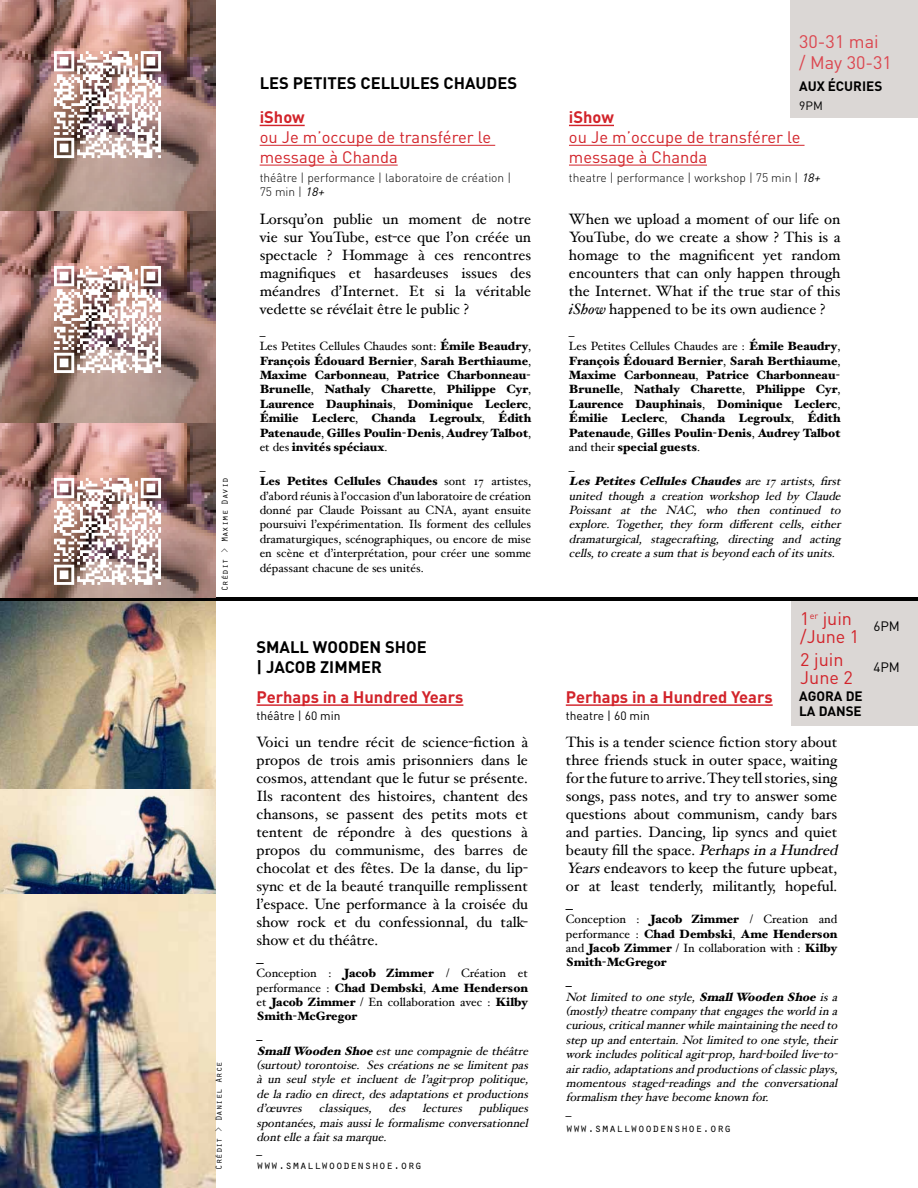
<style>
.page{position:relative;width:918px;height:1188px;background:#fff}
.page>*{position:absolute;margin:0;border:0;box-sizing:border-box;transform-origin:0 0}
.t1{font:18px/18px "DIN";color:#d2232a}
.t2{font:18px/21.6px "DIN";color:#dc464f}
.t3{font:16.5px/19.8px "DIN";color:#d2232a}
.t4{font:700 16.5px "DIN";color:#d2232a}
.t5{font:700 16.5px/19.8px "DIN";color:#000}
.t6{font:15px/18px "Hoefler Text";color:#000}
.t7{font:700 13.5px/15px "DIN";color:#000}
.t8{font:13.5px "DIN";color:#000}
.t9{font:italic 12px/14.4px "Hoefler Text";color:#000}
.t10{font:900 12px/14.4px "Hoefler Text";color:#000;text-align:justify}
.t11{font:12px/14.4px "Hoefler Text";color:#000}
.t12{font:300 12px/14.4px "DIN";color:#000}
.t13{font:12px "Orator Std";color:#000}
.t14{font:12px "DIN";color:#000}
.t15{font:9px "Orator Std";color:#000}
.s1{font-weight:400;font-style:italic}
.s2{font-weight:400}
.s3{font-weight:900}
.s4{font-weight:900;font-style:normal}
.s5{font-style:italic}
.s6{font-style:normal}
</style>
<div class="page">
<div style="left:791px;top:598px;width:127px;height:128px;background:#dbd7d5"></div>
<hr style="left:256px;top:704px;width:207px;height:2px;background:#d2232a">
<img style="left:0;top:600px;width:216px;height:588px">
<div style="left:791px;top:0;width:127px;height:117px;background:#dbd7d5"></div>
<hr style="left:1px;top:598px;width:917px;height:3px;background:#020202">
<hr style="left:566px;top:704px;width:207px;height:2px;background:#d2232a">
<hr style="left:260px;top:125px;width:45px;height:1px;background:#d2232a">
<hr style="left:260px;top:145px;width:235px;height:1px;background:#d2232a">
<hr style="left:260px;top:165px;width:138px;height:1px;background:#d2232a">
<img style="left:0;top:0;width:216px;height:424px">
<img style="left:0;top:424px;width:216px;height:174px">
<hr style="left:569px;top:125px;width:45px;height:1px;background:#d2232a">
<hr style="left:569px;top:145px;width:236px;height:1px;background:#d2232a">
<hr style="left:569px;top:165px;width:138px;height:1px;background:#d2232a">
<p class="t15" style="left:219px;top:591px;width:115px;rotate:-90deg">Crédit &gt; Maxime David</p>
<p class="t15" style="left:212px;top:1170px;width:110px;rotate:-90deg">Crédit &gt; Daniel Arce</p>
<p class="t5" style="left:260px;top:73px;width:259px">LES PETITES CELLULES CHAUDES</p>
<p class="t4" style="left:260px;top:106px;width:47px">iShow</p>
<p class="t3" style="left:260px;top:127px;width:233px">ou Je m’occupe de transférer le message à Chanda</p>
<p class="t12" style="left:260px;top:170px;width:253px">théâtre | performance | laboratoire de création |<br>75 min | <span class="s1">18+</span></p>
<p class="t6" style="left:260px;top:210px;width:273px;text-align:justify">Lorsqu’on publie un moment de notre vie sur YouTube, est-ce que l’on créée un spectacle ? Hommage à ces rencontres magnifiques et hasardeuses issues des méandres d’Internet. Et si la véritable vedette se révélait être le public ?</p>
<p class="t10" style="left:260px;top:324px;width:273px;text-align:left"><span class="s2">_<br>Les Petites Cellules Chaudes sont:</span> Émile Beaudry<span class="s2">, </span>François Édouard Bernier<span class="s2">,</span> Sarah Berthiaume<span class="s2">, </span>Maxime Carbonneau<span class="s2">,</span> Patrice Charbonneau-Brunelle<span class="s2">,</span> Nathaly Charette<span class="s2">,</span> Philippe Cyr<span class="s2">, </span>Laurence Dauphinais<span class="s2">,</span> Dominique Leclerc<span class="s2">, </span>Émilie Leclerc<span class="s2">,</span> Chanda Legroulx<span class="s2">,</span> Édith Patenaude<span class="s2">,</span> Gilles Poulin-Denis<span class="s2">,</span> Audrey Talbot<span class="s2">, et des</span> invités spéciaux<span class="s2">.</span></p>
<p class="t11" style="left:260px;top:459px;width:273px">_<br><span class="s3">Les Petites Cellules Chaudes</span> sont 17 artistes, d’abord réunis à l’occasion d’un laboratoire de création donné par Claude Poissant au CNA, ayant ensuite poursuivi l’expérimentation. Ils forment des cellules dramaturgiques, scénographiques, ou encore de mise en scène et d’interprétation, pour créer une somme dépassant chacune de ses unités.</p>
<p class="t5" style="left:256px;top:636px;width:172px">SMALL WOODEN SHOE | JACOB ZIMMER</p>
<p class="t14" style="left:256px;top:708px;width:86px">théâtre | 60 min</p>
<p class="t4" style="left:256px;top:686px;width:208px">Perhaps in a Hundred Years</p>
<p class="t6" style="left:256px;top:733px;width:273px">Voici un tendre récit de science-fiction à propos de trois amis prisonniers dans le cosmos, attendant que le futur se présente.<br>Ils racontent des histoires, chantent des chansons, se passent des petits mots et tentent de répondre à des questions à propos du communisme, des barres de chocolat et des fêtes. De la danse, du lip&shy;sync et de la beauté tranquille remplissent l’espace. Une performance à la croisée du show rock et du confessionnal, du talk&shy;show et du théâtre.<br>_</p>
<p class="t10" style="left:256px;top:966px;width:273px"><span class="s2">Conception :</span> Jacob Zimmer <span class="s2">/ Création et performance :</span> Chad Dembski<span class="s2">,</span> Ame Henderson <span class="s2">et</span> Jacob Zimmer <span class="s2">/ En collaboration avec :</span> Kilby Smith-McGregor</p>
<p class="t9" style="left:256px;top:1029px;width:277px"><span class="s4">_<br></span><span class="s3">SmallWooden Shoe</span>estunecompagniedethéâtre (surtout)torontoise. Sescréationsneselimitentpas à un seul style et incluent de l’agit-prop politique, delaradioendirect,desadaptationsetproductions d’œuvres classiques, des lectures publiques spontanées,maisaussileformalismeconversationnel dontelleafaitsamarque.<br>_</p>
<p class="t13" style="left:256px;top:1156px;width:167px">www.smallwoodenshoe.org</p>
<p class="t2" style="left:799px;top:30px;width:94px">30-31 mai<br>/ May 30-31</p>
<p class="t7" style="left:799px;top:78px;width:85px">AUX ÉCURIES</p>
<p class="t14" style="left:799px;top:98px;width:25px">9PM</p>
<p class="t4" style="left:569px;top:106px;width:47px">iShow</p>
<p class="t3" style="left:569px;top:127px;width:233px">ou Je m’occupe de transférer le message à Chanda</p>
<p class="t12" style="left:569px;top:170px;width:256px">theatre | performance | workshop | 75 min | <span class="s1">18+</span></p>
<p class="t6" style="left:569px;top:210px;width:273px;text-align:justify">When we upload a moment of our life on YouTube, do we create a show ? This is a homage to the magnificent yet random encounters that can only happen through the Internet. What if the true star of this <span class="s5">iShow</span> happened to be its own audience ?</p>
<p class="t10" style="left:569px;top:324px;width:273px;text-align:left"><span class="s2">_<br>Les Petites Cellules Chaudes are :</span> Émile Beaudry<span class="s2">, </span>François Édouard Bernier<span class="s2">,</span> Sarah Berthiaume<span class="s2">, </span>Maxime Carbonneau<span class="s2">,</span> Patrice Charbonneau-Brunelle<span class="s2">,</span> Nathaly Charette<span class="s2">,</span> Philippe Cyr<span class="s2">, </span>Laurence Dauphinais<span class="s2">,</span> Dominique Leclerc<span class="s2">, </span>Émilie Leclerc<span class="s2">,</span> Chanda Legroulx<span class="s2">,</span> Édith Patenaude<span class="s2">,</span> Gilles Poulin-Denis<span class="s2">,</span> Audrey Talbot <span class="s2">and their</span> special guests<span class="s2">.</span></p>
<p class="t9" style="left:569px;top:459px;width:277px"><span class="s6">_<br></span><span class="s3">LesPetitesCellulesChaudes</span>are 17 artists, first united though a creation workshop led by Claude Poissant at the NAC, who then continued to explore. Together, they form different cells, either dramaturgical, stagecrafting, directing and acting cells,tocreateasum thatisbeyondeachof itsunits.</p>
<p class="t4" style="left:566px;top:686px;width:208px">Perhaps in a Hundred Years</p>
<p class="t14" style="left:566px;top:708px;width:86px">theatre | 60 min</p>
<p class="t1" style="left:800px;top:609px;width:61px">1<sup>er</sup> juin /June 1</p>
<p class="t1" style="left:800px;top:651px;width:54px">2 juin<br>June 2</p>
<p class="t7" style="left:799px;top:688px;width:65px">AGORA DE<br>LA DANSE</p>
<p class="t6" style="left:566px;top:733px;width:278px">This is a tender science fiction story about three friends stuck in outer space, waiting for the future to arrive. They tell stories, sing songs, pass notes, and try to answer some questions about communism, candy bars and parties. Dancing, lip syncs and quiet beauty fill the space. <span class="s5">PerhapsinaHundred Years</span>endeavors to keep the future upbeat, or at least tenderly, militantly, hopeful. _</p>
<p class="t10" style="left:566px;top:912px;width:273px"><span class="s2">Conception :</span> Jacob Zimmer <span class="s2">/ Creation and performance :</span> Chad Dembski<span class="s2">,</span> Ame Henderson <span class="s2">and</span> Jacob Zimmer <span class="s2">/ In collaboration with :</span> Kilby Smith-McGregor</p>
<p class="t9" style="left:566px;top:975px;width:277px"><span class="s4">_<br></span>Notlimitedtoonestyle,<span class="s3">SmallWooden Shoe</span>isa (mostly)theatrecompanythatengagestheworldina curious,criticalmannerwhilemaintainingtheneedto stepupandentertain.Notlimitedtoonestyle,their workincludespoliticalagit-prop,hard-boiledlive-to&shy;airradio,adaptationsandproductionsof classicplays, momentous staged-readings and the conversational formalism theyhavebecomeknownfor.<br>_</p>
<p class="t13" style="left:566px;top:1120px;width:167px">www.smallwoodenshoe.org</p>
<p class="t8" style="left:873px;top:618px;width:28px">6PM</p>
<p class="t8" style="left:873px;top:659px;width:28px">4PM</p>
</div>
